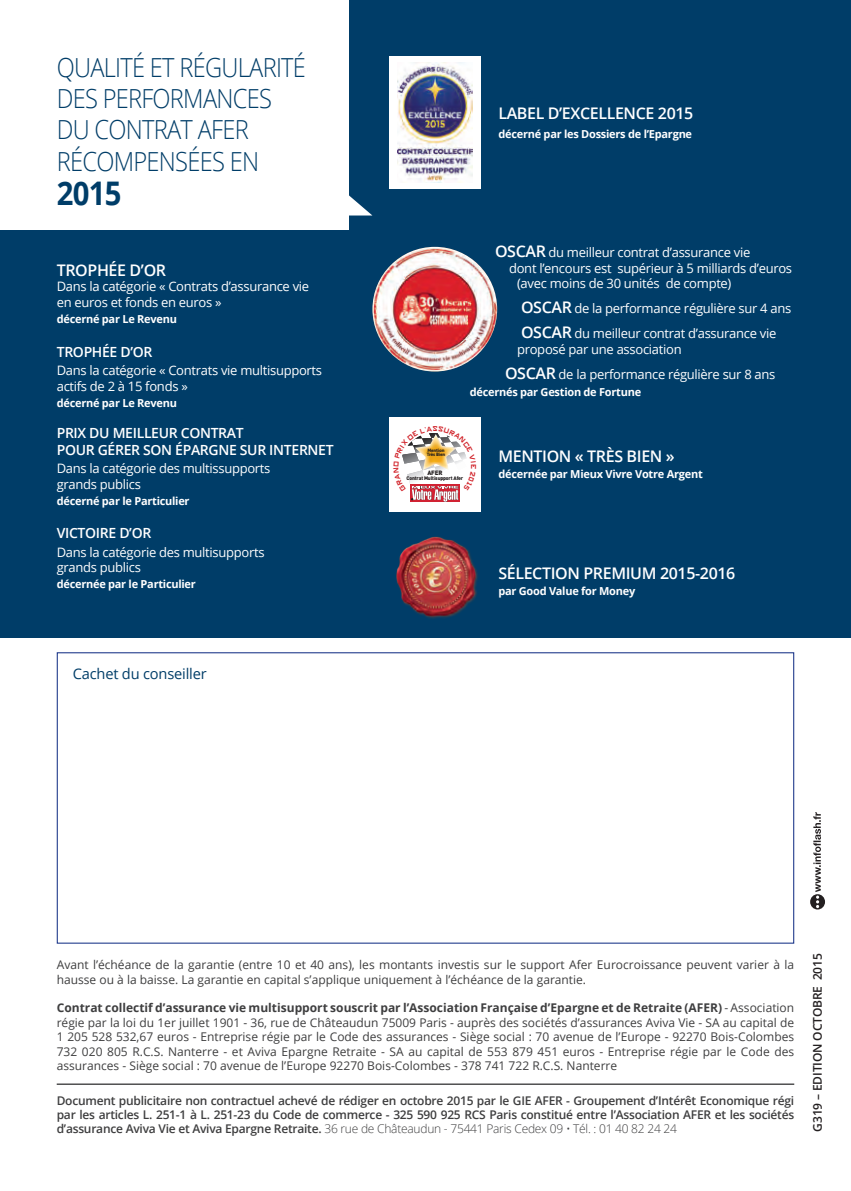
<style>
.page{position:relative;width:851px;height:1191px;background:#fff}
.page>*{position:absolute;margin:0;border:0;box-sizing:border-box;transform-origin:0 0}
.t1{font:700 32.4px "Open Sans";color:#003d68;scale:.9 1}
.t2{font:300 26.2px/31.2px "Open Sans";letter-spacing:-.03em;color:#003d68;scale:.9 1}
.t3{font:600 16px "Open Sans";letter-spacing:-.025em;color:#fff}
.t4{font:14.6px "Open Sans";letter-spacing:-.015em;color:#003d68}
.t5{font:600 14px/16.8px "Open Sans";letter-spacing:-.025em;color:#fff}
.t6{font:13px/15.6px "Open Sans";letter-spacing:-.025em;color:#fff}
.t7{font:12px/14.4px "Open Sans";color:#3e3e3f}
.t8{font:600 12px/14.4px "Open Sans";letter-spacing:-.02em;color:#3e3e3f;text-align:justify}
.t9{font:600 12px "Open Sans";letter-spacing:-.015em;color:#231f20}
.t10{font:700 11px "Open Sans";letter-spacing:-.025em;color:#fff}
.t11{font:7.8px "Mao";color:#d1232a;scale:.96 1}
.t12{font:900 6.2px "DIN";color:#231f20}
.t13{font:900 5.2px "DIN";letter-spacing:-.03em;color:#231f20}
.t14{font:4.6px/4.6px "Museo Sans 900";letter-spacing:-.03em;color:#231f20;scale:.94 1}
.s1{font-weight:600;font-size:16px}
.s2{font-weight:700}
.s3{font-weight:300}
</style>
<div class="page">
<div style="left:57px;top:652px;width:737px;height:291px;background:#fff;border:1px solid #253f8e"></div>
<svg style="left:810px;top:812px;width:14px;height:97px"></svg>
<div style="left:0;top:0;width:850px;height:637px;background:#003d68"></div>
<img style="left:396px;top:536px;width:82px;height:83px">
<img style="left:850px;top:115px;width:1px;height:523px">
<hr style="left:850px;top:0;width:1px;height:115px;background:#003d68">
<hr style="left:57px;top:1083px;width:737px;height:1px;background:#3e3e3f">
<div style="left:0;top:0;width:348px;height:229px;background:#fff"></div>
<svg style="left:348px;top:194px;width:24px;height:21px"></svg>
<div style="left:389px;top:56px;width:91px;height:133px;background:#fff"></div>
<img style="left:397px;top:63px;width:75px;height:119px">
<div style="left:389px;top:418px;width:91px;height:94px;background:#fff"></div>
<img style="left:372px;top:247px;width:125px;height:124px;border-radius:62px">
<svg style="left:402px;top:433px;width:65px;height:69px"></svg>
<h2 class="t2" style="left:57px;top:51px;width:278px">QUALITÉ ET RÉGULARITÉ<br>DES PERFORMANCES<br>DU CONTRAT AFER<br>RÉCOMPENSÉES EN</h2>
<h1 class="t1" style="left:57px;top:171px;width:73px">2015</h1>
<h3 class="t3" style="left:57px;top:259px;width:111px">TROPHÉE D’OR</h3>
<p class="t6" style="left:57px;top:278px;width:254px">Dans la catégorie « Contrats d’assurance vie en euros et fonds en euros »</p>
<p class="t10" style="left:57px;top:311px;width:122px">décerné par Le Revenu</p>
<p class="t5" style="left:57px;top:343px;width:97px">TROPHÉE D’OR</p>
<p class="t6" style="left:57px;top:362px;width:267px">Dans la catégorie « Contrats vie multisupports actifs de 2 à 15 fonds »</p>
<p class="t10" style="left:57px;top:395px;width:122px">décerné par Le Revenu</p>
<p class="t5" style="left:57px;top:424px;width:278px">PRIX DU MEILLEUR CONTRAT<br>POUR GÉRER SON ÉPARGNE SUR INTERNET</p>
<p class="t6" style="left:57px;top:460px;width:215px">Dans la catégorie des multissupports grands publics</p>
<p class="t10" style="left:57px;top:493px;width:134px">décerné par le Particulier</p>
<p class="t5" style="left:57px;top:524px;width:96px">VICTOIRE D’OR</p>
<p class="t6" style="left:57px;top:544px;width:209px">Dans la catégorie des multisupports grands publics</p>
<p class="t10" style="left:57px;top:576px;width:141px">décernée par le Particulier</p>
<p class="t4" style="left:73px;top:664px;width:135px">Cachet du conseiller</p>
<h3 class="t3" style="left:498px;top:102px;width:196px">LABEL D’EXCELLENCE 2015</h3>
<p class="t10" style="left:498px;top:126px;width:195px">décerné par les Dossiers de l’Epargne</p>
<p class="t6" style="left:495px;top:244px;width:257px"><span class="s1">OSCAR</span> du meilleur contrat d’assurance vie</p>
<p class="t6" style="left:509px;top:260px;width:284px">dont l’encours est supérieur à 5 milliards d’euros</p>
<p class="t6" style="left:517px;top:276px;width:216px">(avec moins de 30 unités de compte)</p>
<p class="t6" style="left:521px;top:296px;width:272px;line-height:24.8px"><span class="s1">OSCAR</span> de la performance régulière sur 4 ans<br><span class="s1">OSCAR</span> du meilleur contrat d’assurance vie</p>
<p class="t6" style="left:505px;top:336px;width:272px;line-height:24.8px;text-indent:12px">proposé par une association<br><span class="s1">OSCAR</span> de la performance régulière sur 8 ans</p>
<p class="t11" style="left:432px;top:424px;width:7px">S</p>
<p class="t10" style="left:469px;top:384px;width:173px">décernés par Gestion de Fortune</p>
<p class="t14" style="left:426px;top:447px;width:21px">Mention<br>Très Bien</p>
<p class="t11" style="left:478px;top:463px;width:7px;rotate:90deg">E</p>
<p class="t12" style="left:427px;top:468px;width:17px">AFER</p>
<p class="t13" style="left:406px;top:475px;width:58px">Contrat Multisupport Afer</p>
<h3 class="t3" style="left:498px;top:445px;width:178px">MENTION « TRÈS BIEN »</h3>
<p class="t10" style="left:498px;top:466px;width:206px">décernée par Mieux Vivre Votre Argent</p>
<h3 class="t3" style="left:498px;top:562px;width:238px">SÉLECTION PREMIUM 2015-2016</h3>
<p class="t10" style="left:498px;top:583px;width:138px">par Good Value for Money</p>
<p class="t7" style="left:57px;top:957px;width:738px">Avant l’échéance de la garantie (entre 10 et 40 ans), les montants investis sur le support Afer Eurocroissance peuvent varier à la hausse ou à la baisse. La garantie en capital s’applique uniquement à l’échéance de la garantie.</p>
<p class="t7" style="left:57px;top:1000px;width:739px;text-align:justify"><span class="s2">Contrat collectif d’assurance vie multisupport souscrit par l’Association Française d’Epargne et de Retraite (AFER)</span> - Association régie par la loi du 1er juillet 1901 - 36, rue de Châteaudun 75009 Paris - auprès des sociétés d’assurances Aviva Vie - SA au capital de 1 205 528 532,67 euros - Entreprise régie par le Code des assurances - Siège social : 70 avenue de l’Europe - 92270 Bois-Colombes 732 020 805 R.C.S. Nanterre - et Aviva Epargne Retraite - SA au capital de 553 879 451 euros - Entreprise régie par le Code des assurances - Siège social : 70 avenue de l’Europe 92270 Bois-Colombes - 378 741 722 R.C.S. Nanterre</p>
<p class="t8" style="left:57px;top:1092px;width:738px">Document publicitaire non contractuel achevé de rédiger en octobre 2015 par le GIE AFER - Groupement d’Intérêt Economique régi par les articles L. 251-1 à L. 251-23 du Code de commerce - 325 590 925 RCS Paris constitué entre l’Association AFER et les sociétés d’assurance Aviva Vie et Aviva Epargne Retraite. <span class="s3">36 rue de Châteaudun - 75441 Paris Cedex 09 • Tél. : 01 40 82 24 24</span></p>
<p class="t9" style="left:809px;top:1131px;width:180px;rotate:-90deg">G319 – EDITION OCTOBRE 2015</p>
</div>
